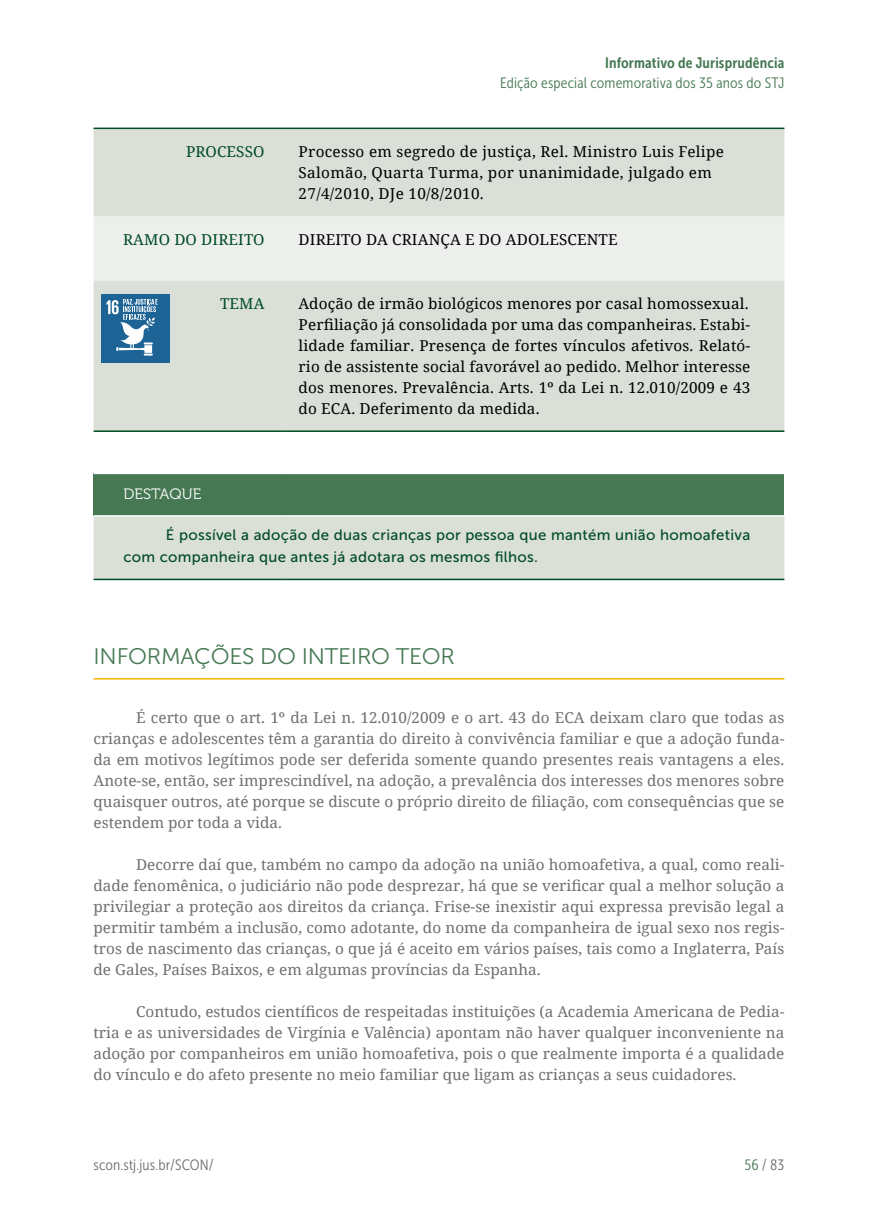
<style>
.page{position:relative;width:878px;height:1215px;background:#fff}
.page>*{position:absolute;margin:0;border:0;box-sizing:border-box;transform-origin:0 0}
.t1{font:22.5px "Museo Sans 300";letter-spacing:-.01em;color:#457853}
.t2{font:15px/21px "Noto Serif";color:#706f6f;text-align:justify}
.t3{font:15px/21px "Noto Serif";letter-spacing:.01em;color:#000}
.t4{font:15px/22.5px "Museo Sans 500";letter-spacing:.02em;color:#004c23}
.t5{font:15px "Museo Sans Cond 300";letter-spacing:.01em;color:#457853}
.t6{font:15px "Museo Sans Cond 700";letter-spacing:.01em;color:#457853}
.t7{font:15px "Museo Sans Cond 300";letter-spacing:.01em;color:#706f6f}
.t8{font:15px "Noto Serif";letter-spacing:.01em;color:#004c23}
.t9{font:15px "Museo 300";letter-spacing:.01em;color:#fff}
.s1{color:#457853}
</style>
<div class="page">
<hr style="left:94px;top:678px;width:690px;height:1px;background:#fab600">
<svg style="left:94px;top:129px;width:690px;height:450px;background:#dee2dc"></svg>
<div style="left:94px;top:217px;width:690px;height:63px;background:#edefec"></div>
<div style="left:94px;top:473px;width:690px;height:43px;background:#457853"></div>
<hr style="left:94px;top:128px;width:192px;height:1px;background:#004c23">
<hr style="left:286px;top:128px;width:498px;height:1px;background:#004c23">
<hr style="left:94px;top:579px;width:192px;height:1px;background:#004c23">
<hr style="left:286px;top:579px;width:498px;height:1px;background:#004c23">
<hr style="left:94px;top:473px;width:192px;height:1px;background:#fff">
<hr style="left:286px;top:473px;width:498px;height:1px;background:#fff">
<hr style="left:94px;top:515px;width:192px;height:2px;background:#fff">
<hr style="left:286px;top:515px;width:498px;height:2px;background:#fff">
<hr style="left:94px;top:430px;width:192px;height:2px;background:#004c23">
<hr style="left:286px;top:430px;width:498px;height:2px;background:#004c23">
<div style="left:101px;top:294px;width:69px;height:69px;background:#1d6395"></div>
<svg style="left:106px;top:299px;width:52px;height:57px"></svg>
<p class="t6" style="left:605px;top:54px;width:181px">Informativo de Jurisprudência</p>
<p class="t5" style="left:500px;top:75px;width:286px">Edição especial comemorativa dos 35 anos do STJ</p>
<p class="t8" style="left:186px;top:141px;width:80px">PROCESSO</p>
<p class="t3" style="left:298px;top:141px;width:427px">Processo em segredo de justiça, Rel. Ministro Luis Felipe<br>Salomão, Quarta Turma, por unanimidade, julgado em<br>27/4/2010, DJe 10/8/2010.</p>
<p class="t8" style="left:123px;top:230px;width:143px">RAMO DO DIREITO</p>
<p class="t3" style="left:298px;top:229px;width:320px">DIREITO DA CRIANÇA E DO ADOLESCENTE</p>
<p class="t8" style="left:220px;top:293px;width:46px">TEMA</p>
<p class="t3" style="left:298px;top:293px;width:453px">Adoção de irmão biológicos menores por casal homossexual.<br>Perfiliação já consolidada por uma das companheiras. Estabi&shy;lidade familiar. Presença de fortes vínculos afetivos. Relató&shy;rio de assistente social favorável ao pedido. Melhor interesse dos menores. Prevalência. Arts. 1º da Lei n. 12.010/2009 e 43 do ECA. Deferimento da medida.</p>
<p class="t9" style="left:123px;top:486px;width:80px">DESTAQUE</p>
<p class="t4" style="left:123px;top:523px;width:628px;text-indent:43px">É possível a adoção de duas crianças por pessoa que mantém união homoafetiva com companheira que antes já adotara os mesmos filhos.</p>
<h1 class="t1" style="left:94px;top:644px;width:363px">INFORMAÇÕES DO INTEIRO TEOR</h1>
<p class="t2" style="left:94px;top:706px;width:692px;text-indent:43px">É certo que o art. 1º da Lei n. 12.010/2009 e o art. 43 do ECA deixam claro que todas as crianças e adolescentes têm a garantia do direito à convivência familiar e que a adoção funda&shy;da em motivos legítimos pode ser deferida somente quando presentes reais vantagens a eles.<br>Anote-se, então, ser imprescindível, na adoção, a prevalência dos interesses dos menores sobre quaisquer outros, até porque se discute o próprio direito de filiação, com consequências que se estendem por toda a vida.</p>
<p class="t2" style="left:94px;top:853px;width:692px;text-indent:43px">Decorre daí que, também no campo da adoção na união homoafetiva, a qual, como reali&shy;dade fenomênica, o judiciário não pode desprezar, há que se verificar qual a melhor solução a privilegiar a proteção aos direitos da criança. Frise-se inexistir aqui expressa previsão legal a permitir também a inclusão, como adotante, do nome da companheira de igual sexo nos regis&shy;tros de nascimento das crianças, o que já é aceito em vários países, tais como a Inglaterra, País de Gales, Países Baixos, e em algumas províncias da Espanha.</p>
<p class="t2" style="left:94px;top:1000px;width:692px;text-indent:43px">Contudo, estudos científicos de respeitadas instituições (a Academia Americana de Pedia&shy;tria e as universidades de Virgínia e Valência) apontam não haver qualquer inconveniente na adoção por companheiros em união homoafetiva, pois o que realmente importa é a qualidade do vínculo e do afeto presente no meio familiar que ligam as crianças a seus cuidadores.</p>
<p class="t7" style="left:94px;top:1157px;width:122px">scon.stj.jus.br/SCON/</p>
<p class="t7" style="left:744px;top:1157px;width:41px"><span class="s1">56</span> / 83</p>
</div>
